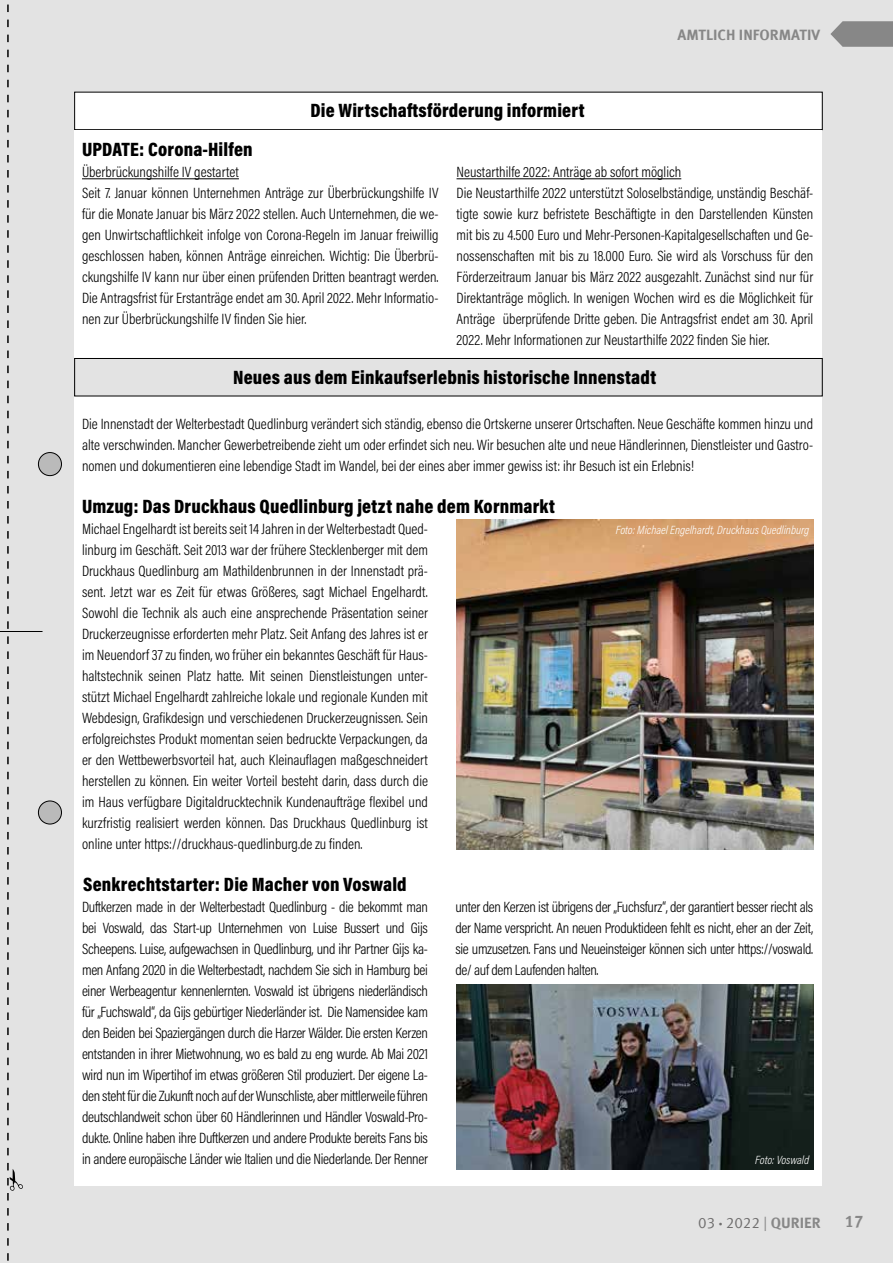
<style>
.page{position:relative;width:893px;height:1263px;background:#e3e3e3}
.page>*{position:absolute;margin:0;border:0;box-sizing:border-box;transform-origin:0 0}
.t1{font:900 19.5px "Acumin Pro Cond";letter-spacing:.01em;color:#000}
.t2{font:700 16.5px "Meta Offc Pro";color:#878787}
.t3{font:300 15px/21px "Acumin Pro Cond";color:#000;text-align:justify}
.t4{font:700 15px "Meta Offc Pro";color:#878787}
.t5{font:15px "Meta Offc Pro Norm";color:#706f6f}
.t6{font:italic 300 12px "Acumin Pro Cond";color:#fff}
.s1{font-family:"Myriad Pro";font-weight:300}
.s2{color:#878787}
.s3{font-family:"Meta Offc Pro";font-weight:700;color:#878787}
</style>
<div class="page">
<hr style="left:0;top:631px;width:43px;height:1px;background:#000">
<div style="left:38px;top:453px;width:23px;height:23px;background:#bababa;border-radius:50%"></div>
<div style="left:38px;top:452px;width:24px;height:24px;border:1px solid #000;border-radius:50%"></div>
<div style="left:38px;top:801px;width:23px;height:23px;background:#bababa;border-radius:50%"></div>
<div style="left:38px;top:801px;width:24px;height:23px;border:1px solid #000;border-radius:50%"></div>
<svg style="left:7px;top:0;width:16px;height:1263px;background:#d8d8d8"></svg>
<svg style="left:830px;top:21px;width:63px;height:26px;background:#929292"></svg>
<div style="left:75px;top:92px;width:747px;height:38px;background:#fff"></div>
<div style="left:74px;top:92px;width:749px;height:38px;border:1px solid #000"></div>
<div style="left:74px;top:130px;width:748px;height:1055px;background:#fff"></div>
<div style="left:75px;top:358px;width:747px;height:38px;background:#e3e3e3"></div>
<div style="left:74px;top:358px;width:749px;height:38px;border:1px solid #000"></div>
<hr style="left:82px;top:178px;width:157px;height:1px;background:#000">
<hr style="left:457px;top:178px;width:224px;height:1px;background:#000">
<img style="left:456px;top:519px;width:357px;height:330px">
<img style="left:456px;top:984px;width:357px;height:185px">
<h1 class="t1" style="left:310px;top:98px;width:276px">Die Wirtschaftsförderung informiert</h1>
<p class="t4" style="left:677px;top:23px;width:144px">AMTLICH INFORMATIV</p>
<h1 class="t1" style="left:82px;top:137px;width:172px">UPDATE: Corona-Hilfen</h1>
<p class="t3" style="left:82px;top:161px;width:358px;text-align:left">Überbrückungshilfe IV gestartet<br>Seit 7. Januar können Unternehmen Anträge zur Überbrückungshilfe IV für die Monate Januar bis März 2022 stellen. Auch Unternehmen, die we&shy;gen Unwirtschaftlichkeit infolge von Corona-Regeln im Januar freiwillig geschlossen haben, können Anträge einreichen. Wichtig: Die Überbrü&shy;ckungshilfe IV kann nur über einen prüfenden Dritten beantragt werden.<br>Die Antragsfrist für Erstanträge endet am 30. April 2022. Mehr Informatio&shy;nen zur Überbrückungshilfe IV finden Sie hier.</p>
<p class="t3" style="left:457px;top:161px;width:358px;text-align:left">Neustarthilfe 2022: Anträge ab sofort möglich<br>Die Neustarthilfe 2022 unterstützt Soloselbständige, unständig Beschäf&shy;tigte sowie kurz befristete Beschäftigte in den Darstellenden Künsten mit bis zu 4.500 Euro und Mehr-Personen-Kapitalgesellschaften und Ge&shy;nossenschaften mit bis zu 18.000 Euro. Sie wird als Vorschuss für den Förderzeitraum Januar bis März 2022 ausgezahlt. Zunächst sind nur für Direktanträge möglich. In wenigen Wochen wird es die Möglichkeit für Anträge überprüfende Dritte geben. Die Antragsfrist endet am 30. April 2022. Mehr Informationen zur Neustarthilfe 2022 finden Sie hier.</p>
<h1 class="t1" style="left:233px;top:364px;width:424px">Neues aus dem Einkaufserlebnis historische Innenstadt</h1>
<p class="t3" style="left:82px;top:413px;width:733px">Die Innenstadt der Welterbestadt Quedlinburg verändert sich ständig, ebenso die Ortskerne unserer Ortschaften. Neue Geschäfte kommen hinzu und alte verschwinden. Mancher Gewerbetreibende zieht um oder erfindet sich neu. Wir besuchen alte und neue Händlerinnen, Dienstleister und Gastro&shy;nomen und dokumentieren eine lebendige Stadt im Wandel, bei der eines aber immer gewiss ist: ihr Besuch ist ein Erlebnis!</p>
<h1 class="t1" style="left:82px;top:494px;width:474px">Umzug: Das Druckhaus Quedlinburg jetzt nahe dem Kornmarkt</h1>
<p class="t3" style="left:82px;top:518px;width:347px">Michael Engelhardt ist bereits seit 14 Jahren in der Welterbestadt Qued&shy;linburg im Geschäft. Seit 2013 war der frühere Stecklenberger mit dem Druckhaus Quedlinburg am Mathildenbrunnen in der Innenstadt prä&shy;sent. Jetzt war es Zeit für etwas Größeres, sagt Michael Engelhardt.<br>Sowohl die Technik als auch eine ansprechende Präsentation seiner Druckerzeugnisse erforderten mehr Platz. Seit Anfang des Jahres ist er im Neuendorf 37 zu finden, wo früher ein bekanntes Geschäft für Haus&shy;haltstechnik seinen Platz hatte. Mit seinen Dienstleistungen unter&shy;stützt Michael Engelhardt zahlreiche lokale und regionale Kunden mit Webdesign, Grafikdesign und verschiedenen Druckerzeugnissen. Sein erfolgreichstes Produkt momentan seien bedruckte Verpackungen, da er den Wettbewerbsvorteil hat, auch Kleinauflagen maßgeschneidert herstellen zu können. Ein weiter Vorteil besteht darin, dass durch die im Haus verfügbare Digitaldrucktechnik Kundenaufträge flexibel und kurzfristig realisiert werden können. Das Druckhaus Quedlinburg ist online unter https://druckhaus-quedlinburg.de zu finden.</p>
<h1 class="t1" style="left:83px;top:872px;width:325px">Senkrechtstarter: Die Macher von Voswald</h1>
<p class="t6" style="left:616px;top:522px;width:195px">Foto: Michael Engelhardt, Druckhaus Quedlinburg</p>
<p class="t3" style="left:82px;top:896px;width:347px">Duftkerzen made in der Welterbestadt Quedlinburg - die bekommt man bei Voswald, das Start-up Unternehmen von Luise Bussert und Gijs Scheepens. Luise, aufgewachsen in Quedlinburg, und ihr Partner Gijs ka&shy;men Anfang 2020 in die Welterbestadt, nachdem Sie sich in Hamburg bei einer Werbeagentur kennenlernten. Voswald ist übrigens niederländisch für „Fuchswald“, da Gijs gebürtiger Niederländer ist. Die Namensidee kam den Beiden bei Spaziergängen durch die Harzer Wälder. Die ersten Kerzen entstanden in ihrer Mietwohnung, wo es bald zu eng wurde. Ab Mai 2021 wird nun im Wipertihof im etwas größeren Stil produziert. Der eigene La&shy;den steht für die Zukunft noch auf der Wunschliste, aber mittlerweile führen deutschlandweit schon über 60 Händlerinnen und Händler Voswald-Pro&shy;dukte. Online haben ihre Duftkerzen und andere Produkte bereits Fans bis in andere europäische Länder wie Italien und die Niederlande. Der Renner</p>
<p class="t3" style="left:455px;top:896px;width:359px">unter den Kerzen ist übrigens der „Fuchsfurz“, der garantiert besser riecht als der Name verspricht. An neuen Produktideen fehlt es nicht, eher an der Zeit, sie umzusetzen. Fans und Neueinsteiger können sich unter https://voswald. de/ auf dem Laufenden halten.</p>
<p class="t6" style="left:755px;top:1152px;width:55px">Foto: Voswald</p>
<p class="t5" style="left:698px;top:1211px;width:124px">03 <span class="s1">•</span> 2022 <span class="s2">|</span> <span class="s3">QURIER</span></p>
<p class="t2" style="left:845px;top:1209px;width:20px">17</p>
</div>
